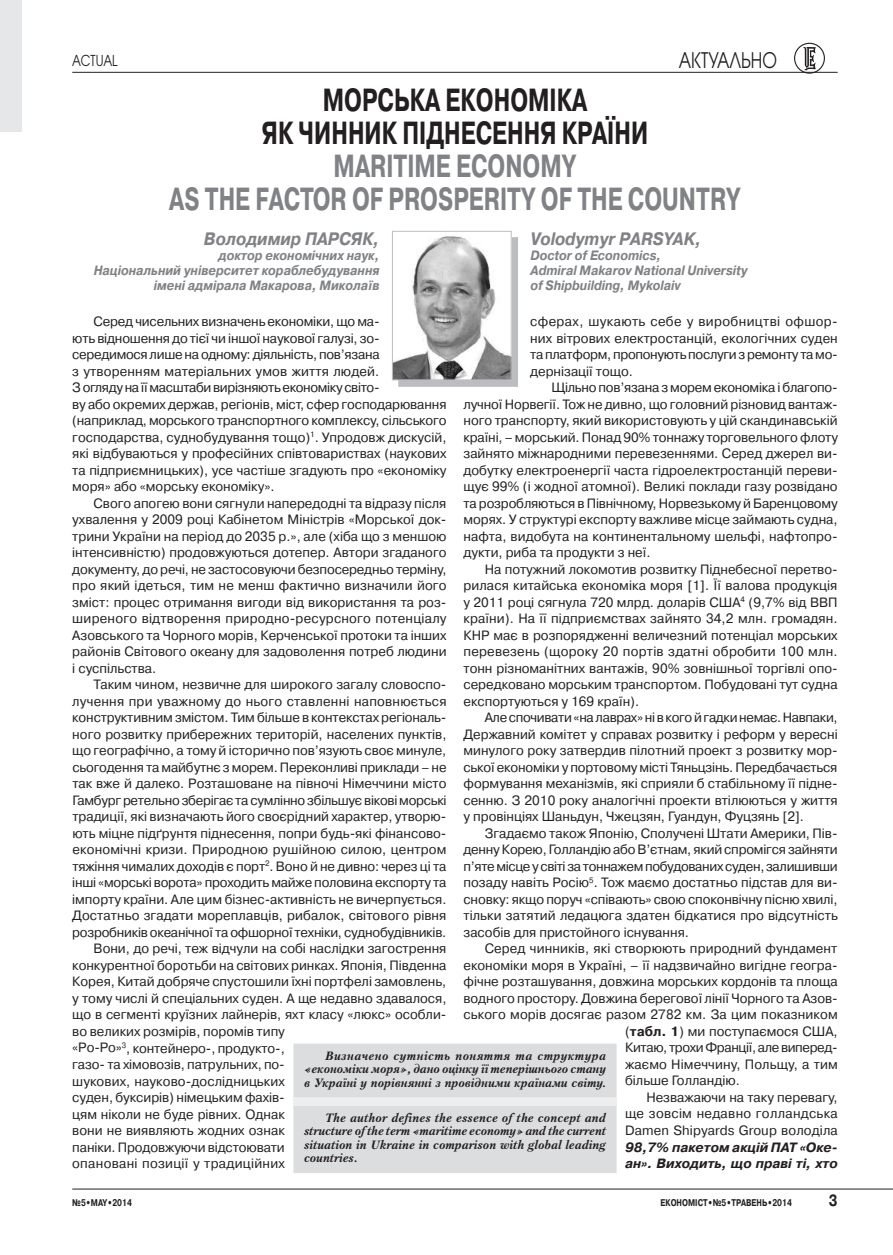
<style>
.page{position:relative;width:893px;height:1255px;background:#fff}
.page>*{position:absolute;margin:0;border:0;box-sizing:border-box;transform-origin:0 0}
.t1{font:700 31.95px/33px "Pragmatica C";color:#808285;text-align:center;scale:.7 1}
.t2{font:700 31.95px/33px "Pragmatica C";color:#231f20;text-align:center;scale:.7 1}
.t3{font:21.3px "Avant Garde Gothic C";color:#231f20;scale:.79 1}
.t4{font:italic 700 18px "Pragmatica C";color:#808285;scale:.9 1}
.t5{font:700 16.2px "Pragmatica C";color:#231f20;scale:.83 1}
.t6{font:15px "Avant Garde Gothic C";color:#231f20;scale:.8 1}
.t7{font:13.5px/16.5px "Pragmatica C";color:#231f20;text-align:justify}
.t8{font:italic 700 13.5px/15px "Pragmatica C";color:#808285;scale:.9 1}
.t9{font:13.5px "Pragmatica C";letter-spacing:-.02em;color:#231f20}
.t10{font:13.5px "Pragmatica C";letter-spacing:.02em;color:#231f20}
.t11{font:italic 700 13.5px/16.5px "Pragmatica C";color:#231f20}
.t12{font:13.5px "Pragmatica C";letter-spacing:-.025em;color:#231f20}
.t13{font:italic 700 12px/13.5px "Petersburg C";letter-spacing:.005em;color:#231f20;text-align:justify}
.t14{font:700 9.75px "Pragmatica C";color:#231f20;scale:.77 1}
.s1{font-weight:700}
</style>
<div class="page">
<hr style="left:72px;top:72px;width:766px;height:1px;background:#231f20">
<hr style="left:72px;top:1188px;width:821px;height:1px;background:#231f20">
<svg style="left:803px;top:47px;width:13px;height:23px"></svg>
<div style="left:794px;top:43px;width:31px;height:31px;border:1px solid #231f20;border-radius:50%"></div>
<div style="left:0;top:0;width:21px;height:132px;background:#e6e7e9"></div>
<div style="left:293px;top:1043px;width:324px;height:129px;background:#dcdddf"></div>
<div style="left:293px;top:1097px;width:324px;height:8px;background:#eeeeef"></div>
<svg style="left:398px;top:237px;width:120px;height:149px;background:#bdbec1"></svg>
<img style="left:394px;top:236px;width:115px;height:142px">
<div style="left:392px;top:231px;width:119px;height:149px;border:1px solid #bcbdc0"></div>
<p class="t6" style="left:72px;top:51px;width:58px">ACTUAL</p>
<h2 class="t3" style="left:679px;top:47px;width:126px">АКТУАЛЬНО</h2>
<h1 class="t2" style="left:262px;top:84px;width:553px">МОРСЬКА ЕКОНОМІКА<br>ЯК ЧИННИК ПІДНЕСЕННЯ КРАЇНИ</h1>
<h1 class="t1" style="left:169px;top:150px;width:818px">MARITIME ECONOMY<br>AS THE FACTOR OF PROSPERITY OF THE COUNTRY</h1>
<h3 class="t4" style="left:530px;top:229px;width:192px">Volodymyr PАRSYAK,</h3>
<p class="t8" style="left:530px;top:248px;width:243px">Doctor of Economics,<br>Admiral Makarov National University of Shipbuilding, Мykolaiv</p>
<h3 class="t4" style="left:204px;top:229px;width:197px">Володимир ПАРСЯК,</h3>
<p class="t8" style="left:94px;top:248px;width:319px;text-align:right">доктор економічних наук,<br>Національний університет кораблебудування імені адмірала Макарова, Миколаїв</p>
<p class="t7" style="left:530px;top:313px;width:309px">сферах, шукають себе у виробництві офшор&shy;них вітрових електростанцій, екологічних суден та платформ, пропонують послуги зремонту та мо&shy;дернізації тощо.</p>
<p class="t7" style="left:463px;top:379px;width:376px;text-indent:88px">Щільно пов’язана з морем економіка і благопо&shy;лучної Норвегії. Тож не дивно, що головний різновид вантаж&shy;ного транспорту, який використовують у цій скандинавській країні, – морський. Понад 90% тоннажу торговельного флоту зайнято міжнародними перевезеннями. Серед джерел ви&shy;добутку електроенергії часта гідроелектростанцій переви&shy;щує 99% (і жодної атомної). Великі поклади газу розвідано та розробляються в Північному, Норвезькому й Баренцовому морях. У структурі експорту важливе місце займають судна, нафта, видобута на континентальному шельфі, нафтопро&shy;дукти, риба та продукти з неї.</p>
<p class="t7" style="left:463px;top:561px;width:376px;text-indent:21px">На потужний локомотив розвитку Піднебесної перетво&shy;рилася китайська економіка моря [1]. Її валова продукція у 2011 році сягнула 720 млрд. доларів США<sup>4</sup> (9,7% від ВВП країни). На її підприємствах зайнято 34,2 млн. громадян.<br>КНР має в розпорядженні величезний потенціал морських перевезень (щороку 20 портів здатні обробити 100 млн. тонн різноманітних вантажів, 90% зовнішньої торгівлі опо&shy;середковано морським транспортом. Побудовані тут судна експортуються у 169 країн).</p>
<p class="t7" style="left:463px;top:709px;width:376px;text-indent:21px">Але спочивати «на лаврах» ні в кого йгадки немає. Навпаки, Державний комітет у справах розвитку і реформ у вересні минулого року затвердив пілотний проект з розвитку мор&shy;ської економіки у портовому місті Тяньцзінь. Передбачається формування механізмів, які сприяли б стабільному її підне&shy;сенню. З 2010 року аналогічні проекти втілюються у життя у провінціях Шаньдун, Чжецзян, Гуандун, Фуцзянь [2].</p>
<p class="t7" style="left:463px;top:825px;width:376px;text-indent:21px">Згадаємо також Японію, Сполучені Штати Америки, Пів&shy;денну Корею, Голландію або В’єтнам, який спромігся зайняти п’яте місце усвіті за тоннажем побудованих суден, залишивши позаду навіть Росію<sup>5</sup>. Тож маємо достатньо підстав для ви&shy;сновку: якщо поруч «співають» свою споконвічну пісню хвилі, тільки затятий ледацюга здатен бідкатися про відсутність засобів для пристойного існування.</p>
<p class="t7" style="left:485px;top:940px;width:354px">Серед чинників, які створюють природний фундамент</p>
<p class="t7" style="left:463px;top:957px;width:376px">економіки моря в Україні, – її надзвичайно вигідне геогра-</p>
<p class="t7" style="left:463px;top:973px;width:376px">фічне розташування, довжина морських кордонів та площа</p>
<p class="t7" style="left:463px;top:990px;width:376px">водного простору. Довжина берегової лінії Чорного та Азов-</p>
<p class="t7" style="left:463px;top:1006px;width:376px">ського морів досягає разом 2782 км. За цим показником</p>
<p class="t7" style="left:625px;top:1023px;width:214px">(<span class="s1">табл. 1</span>) ми поступаємося США,</p>
<p class="t12" style="left:625px;top:1040px;width:214px">Китаю, трохи Франції, але виперед-</p>
<p class="t7" style="left:625px;top:1056px;width:214px">жаємо Німеччину, Польщу, а тим</p>
<p class="t7" style="left:625px;top:1072px;width:116px">більше Голландію.</p>
<p class="t7" style="left:646px;top:1089px;width:193px">Незважаючи на таку перевагу,</p>
<p class="t10" style="left:625px;top:1106px;width:214px">ще зовсім недавно голландська</p>
<p class="t7" style="left:625px;top:1122px;width:214px">Damen Shipyards Group володіла</p>
<p class="t11" style="left:625px;top:1138px;width:214px">98,7% пакетом акцій ПАТ «Оке&shy;ан». Виходить, що праві ті, хто</p>
<p class="t7" style="left:72px;top:313px;width:376px;text-align:left;text-indent:21px">Серед чисельних визначень економіки, що ма-<br>ють відношення до тієї чи іншої наукової галузі, зо&shy;середимося лише на одному: діяльність, пов’язана<br>з утворенням матеріальних умов життя людей.<br>З огляду на її масштаби вирізняють економіку світо-<br>ву або окремих держав, регіонів, міст, сфер господарювання (наприклад, морського транспортного комплексу, сільського господарства, суднобудування тощо)<sup>1</sup>. Упродовж дискусій, які відбуваються у професійних співтовариствах (наукових та підприємницьких), усе частіше згадують про «економіку моря» або «морську економіку».</p>
<p class="t7" style="left:72px;top:495px;width:376px;text-indent:21px">Свого апогею вони сягнули напередодні та відразу після ухвалення у 2009 році Кабінетом Міністрів «Морської док&shy;трини України на період до 2035 р.», але (хіба що з меншою інтенсивністю) продовжуються дотепер. Автори згаданого документу, до речі, не застосовуючи безпосередньо терміну, про який ідеться, тим не менш фактично визначили його зміст: процес отримання вигоди від використання та роз&shy;ширеного відтворення природно-ресурсного потенціалу Азовського та Чорного морів, Керченської протоки та інших районів Світового океану для задоволення потреб людини і суспільства.</p>
<p class="t7" style="left:94px;top:676px;width:354px">Таким чином, незвичне для широкого загалу словоспо-</p>
<p class="t7" style="left:72px;top:693px;width:376px">лучення при уважному до нього ставленні наповнюється</p>
<p class="t7" style="left:72px;top:709px;width:376px">конструктивним змістом. Тим більше в контекстах регіональ-</p>
<p class="t7" style="left:72px;top:726px;width:376px">ного розвитку прибережних територій, населених пунктів,</p>
<p class="t7" style="left:72px;top:742px;width:376px">що географічно, а тому й історично пов’язують своє минуле,</p>
<p class="t7" style="left:72px;top:759px;width:376px">сьогодення та майбутнє з морем. Переконливі приклади – не</p>
<p class="t7" style="left:72px;top:775px;width:376px">так вже й далеко. Розташоване на півночі Німеччини місто</p>
<p class="t9" style="left:72px;top:792px;width:376px">Гамбург ретельно зберігає та сумлінно збільшує вікові морські</p>
<p class="t7" style="left:72px;top:808px;width:376px">традиції, які визначають його своєрідний характер, утворю-</p>
<p class="t7" style="left:72px;top:825px;width:376px">ють міцне підґрунтя піднесення, попри будь-які фінансово-</p>
<p class="t7" style="left:72px;top:841px;width:376px">економічні кризи. Природною рушійною силою, центром</p>
<p class="t7" style="left:72px;top:858px;width:376px">тяжіння чималих доходів є порт<sup>2</sup>. Воно й не дивно: через ці та</p>
<p class="t7" style="left:72px;top:874px;width:376px">інші «морські ворота» проходить майже половина експорту та</p>
<p class="t7" style="left:72px;top:891px;width:376px">імпорту країни. Але цим бізнес-активність не вичерпується.</p>
<p class="t7" style="left:72px;top:907px;width:376px">Достатньо згадати мореплавців, рибалок, світового рівня</p>
<p class="t9" style="left:72px;top:924px;width:376px">розробників океанічної та офшорної техніки, суднобудівників.</p>
<p class="t7" style="left:94px;top:940px;width:354px">Вони, до речі, теж відчули на собі наслідки загострення</p>
<p class="t7" style="left:72px;top:957px;width:376px">конкурентної боротьби на світових ринках. Японія, Південна</p>
<p class="t7" style="left:72px;top:973px;width:376px">Корея, Китай добряче спустошили їхні портфелі замовлень,</p>
<p class="t7" style="left:72px;top:990px;width:376px">у тому числі й спеціальних суден. А ще недавно здавалося,</p>
<p class="t7" style="left:72px;top:1006px;width:376px">що в сегменті круїзних лайнерів, яхт класу «люкс» особли-</p>
<p class="t7" style="left:72px;top:1023px;width:214px">во великих розмірів, поромів типу</p>
<p class="t7" style="left:72px;top:1039px;width:214px">«Ро-Ро»<sup>3</sup>, контейнеро-, продукто-,</p>
<p class="t7" style="left:72px;top:1056px;width:214px">газо- та хімовозів, патрульних, по-</p>
<p class="t7" style="left:72px;top:1072px;width:214px">шукових, науково-дослідницьких</p>
<p class="t7" style="left:72px;top:1089px;width:214px">суден, буксирів) німецьким фахів-</p>
<p class="t7" style="left:72px;top:1105px;width:214px">цям ніколи не буде рівних. Однак</p>
<p class="t7" style="left:72px;top:1122px;width:214px">вони не виявляють жодних ознак</p>
<p class="t7" style="left:72px;top:1138px;width:214px">паніки. Продовжуючи відстоювати</p>
<p class="t10" style="left:72px;top:1155px;width:214px">опановані позиції у традиційних</p>
<p class="t13" style="left:304px;top:1048px;width:304px;text-indent:21px">Визначено сутність поняття та структура «економіки моря», дано оцінку її теперішнього стану в Україні у порівнянні з провідними країнами світу.</p>
<p class="t13" style="left:304px;top:1110px;width:303px;text-indent:21px">The author defines the essence of the concept and structure of the term «maritime economy» and the current situation in Ukraine in comparison with global leading countries.</p>
<p class="t14" style="left:72px;top:1196px;width:79px">№5•May•2014</p>
<p class="t14" style="left:661px;top:1196px;width:172px">ЕКОНОМIСТ•№5•ТРАВЕНЬ•2014</p>
<p class="t5" style="left:829px;top:1191px;width:12px">3</p>
</div>
